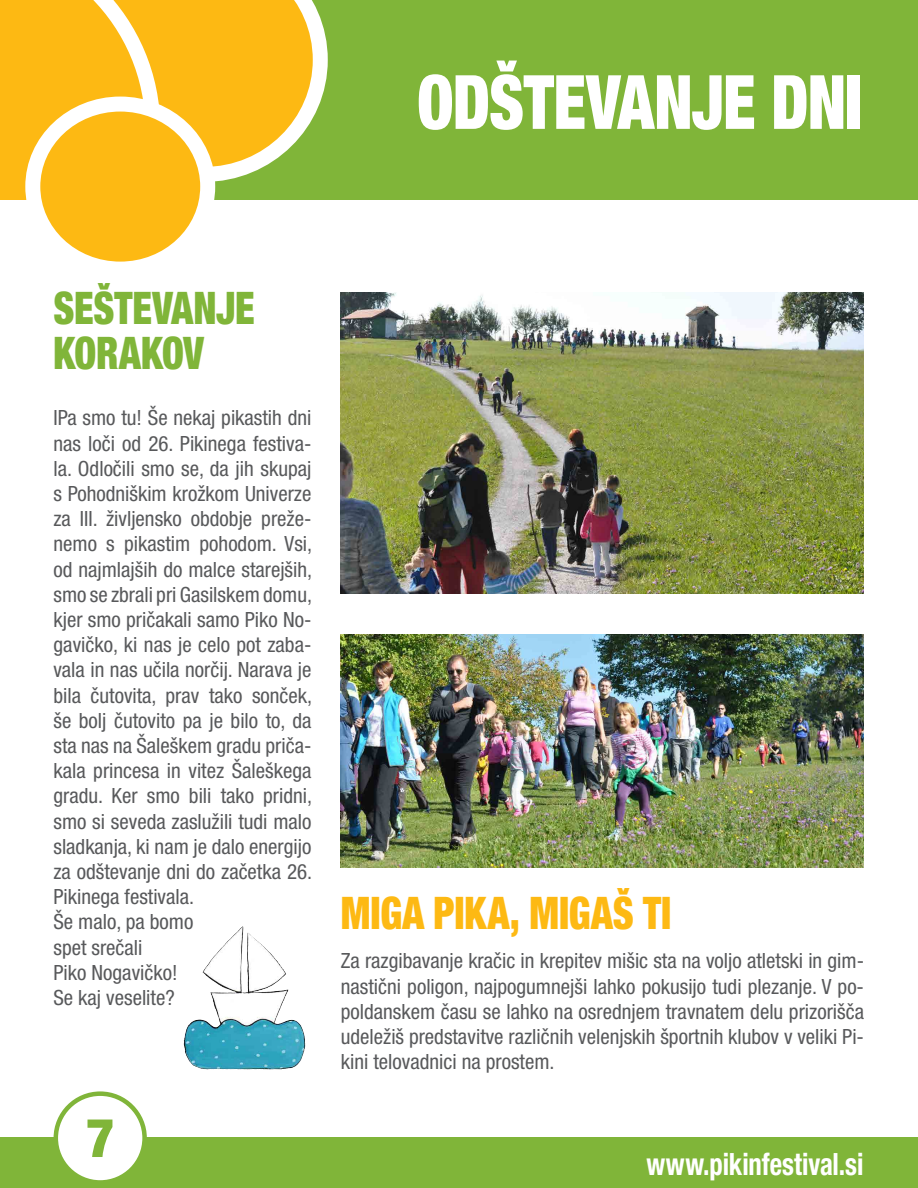
<style>
.page{position:relative;width:918px;height:1188px;background:#fff}
.page>*{position:absolute;margin:0;border:0;box-sizing:border-box;transform-origin:0 0}
.t1{font:900 condensed 75px "Helvetica Neue LT Pro";letter-spacing:-.01em;color:#fff;scale:.87 1}
.t2{font:900 condensed 54px "Helvetica Neue LT Pro";color:#80b539}
.t3{font:900 condensed 45px/45px "Helvetica Neue LT Pro";letter-spacing:-.005em;color:#80b539;scale:.87 1}
.t4{font:900 condensed 45px "Helvetica Neue LT Pro";color:#fdb913;scale:.87 1}
.t5{font:700 condensed 30.75px "Helvetica Neue LT Pro";letter-spacing:-.005em;color:#fff;scale:.87 1}
.t6{font:condensed 21px/25.2px "Helvetica Neue LT Pro";color:#58595b}
</style>
<div class="page">
<div style="left:0;top:0;width:918px;height:200px;background:#80b539"></div>
<svg style="left:160px;top:0;width:168px;height:182px;background:#eec237"></svg>
<svg style="left:0;top:0;width:160px;height:200px;background:#fdc02b"></svg>
<div style="left:33px;top:104px;width:175px;height:165px;background:#fdb913;border-radius:50%"></div>
<div style="left:25px;top:97px;width:190px;height:180px;border:15px solid #fff;border-radius:50%"></div>
<div style="left:0;top:1138px;width:917px;height:50px;background:#80b539"></div>
<div style="left:56px;top:1094px;width:89px;height:88px;background:#fff;border-radius:50%"></div>
<div style="left:54px;top:1091px;width:93px;height:94px;border:4px solid #80b539;border-radius:50%"></div>
<img style="left:203px;top:927px;width:39px;height:44px">
<img style="left:341px;top:292px;width:523px;height:302px">
<img style="left:341px;top:634px;width:523px;height:233px">
<hr style="left:917px;top:1138px;width:1px;height:50px;background:#fdb913">
<h1 class="t1" style="left:417px;top:56px;width:513px">ODŠTEVANJE DNI</h1>
<h3 class="t3" style="left:54px;top:285px;width:233px">SEŠTEVANJE<br>KORAKOV</h3>
<p class="t6" style="left:53px;top:405px;width:260px">IPa smo tu! Še nekaj pikastih dni nas loči od 26. Pikinega festiva&shy;la. Odločili smo se, da jih skupaj s Pohodniškim krožkom Univerze za III. življensko obdobje preže&shy;nemo s pikastim pohodom. Vsi, od najmlajših do malce starejših, smo se zbrali pri Gasilskem domu, kjer smo pričakali samo Piko No&shy;gavičko, ki nas je celo pot zaba&shy;vala in nas učila norčij. Narava je bila čutovita, prav tako sonček, še bolj čutovito pa je bilo to, da sta nas na Šaleškem gradu priča&shy;kala princesa in vitez Šaleškega gradu. Ker smo bili tako pridni, smo si seveda zaslužili tudi malo sladkanja, ki nam je dalo energijo za odštevanje dni do začetka 26.<br>Pikinega festivala.<br>Še malo, pa bomo<br>spet srečali<br>Piko Nogavičko!<br>Se kaj veselite?</p>
<h2 class="t2" style="left:86px;top:1105px;width:30px">7</h2>
<h3 class="t4" style="left:341px;top:885px;width:382px">MIGA PIKA, MIGAŠ TI</h3>
<p class="t6" style="left:341px;top:948px;width:525px;text-align:justify">Za razgibavanje kračic in krepitev mišic sta na voljo atletski in gim&shy;nastični poligon, najpogumnejši lahko pokusijo tudi plezanje. V po&shy;poldanskem času se lahko na osrednjem travnatem delu prizorišča udeležiš predstavitve različnih velenjskih športnih klubov v veliki Pi&shy;kini telovadnici na prostem.</p>
<h3 class="t5" style="left:647px;top:1146px;width:251px">www.pikinfestival.si</h3>
</div>
